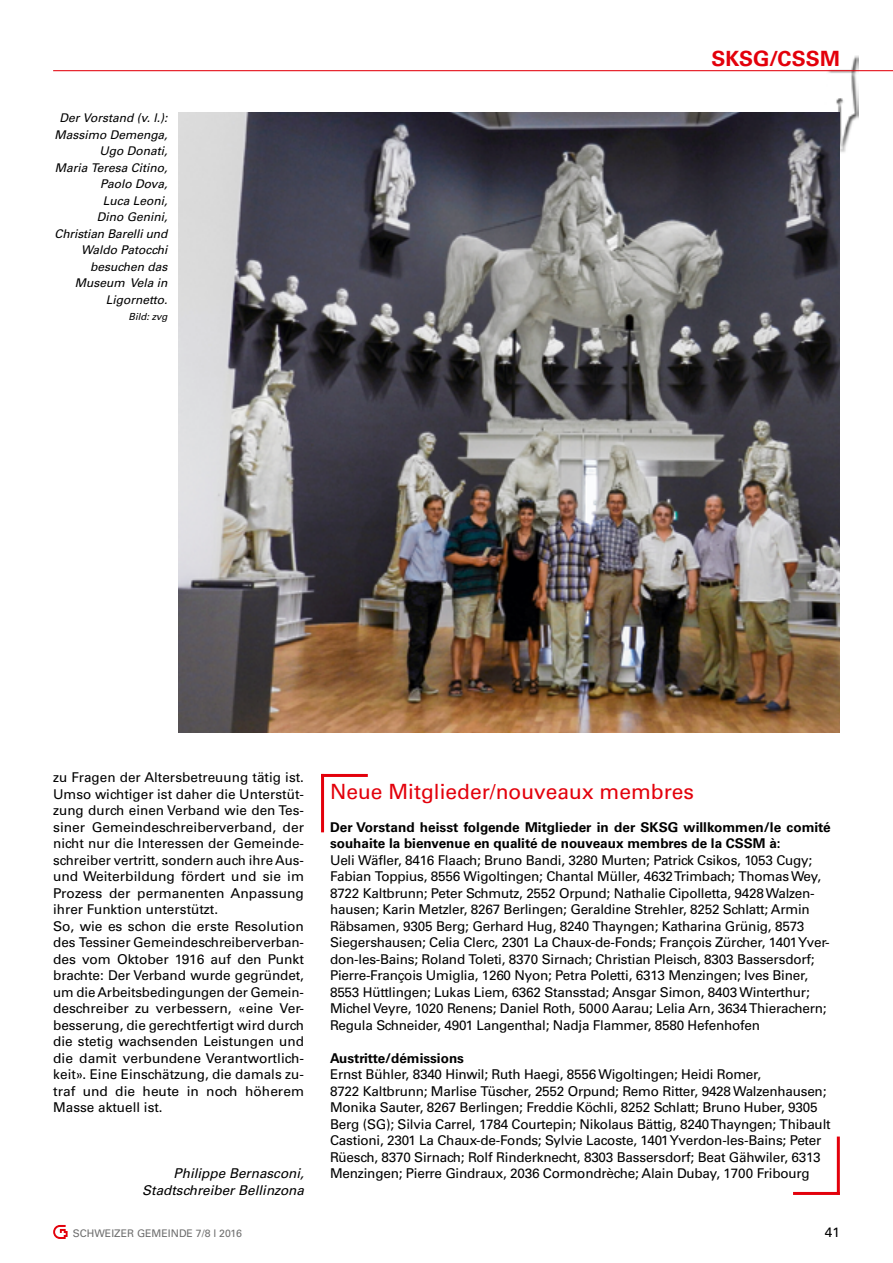
<style>
.page{position:relative;width:893px;height:1263px;background:#fff}
.page>*{position:absolute;margin:0;border:0;box-sizing:border-box;transform-origin:0 0}
.t1{font:21px "Univers LT Std";color:#e3000b}
.t2{font:700 21px "Univers LT Std";color:#e3000b}
.t3{font:13.5px/16.5px "Univers LT Std";letter-spacing:-.015em;color:#000}
.t4{font:700 13.5px/16.5px "Univers LT Std";color:#000}
.t5{font:italic 13.5px/16.5px "Univers LT Std";color:#000;text-align:right}
.t6{font:italic 12px/16.5px "Univers LT Std";color:#000;text-align:right}
.t7{font:10.5px "Univers LT Std";color:#6e6e6e}
.t8{font:italic 9.75px "Univers LT Std";color:#000}
</style>
<div class="page">
<img style="left:792px;top:55px;width:66px;height:98px">
<hr style="left:53px;top:70px;width:840px;height:1px;background:#e3000b">
<svg style="left:53px;top:1225px;width:15px;height:14px"></svg>
<hr style="left:321px;top:774px;width:47px;height:3px;background:#e3000b">
<hr style="left:321px;top:774px;width:3px;height:58px;background:#e3000b">
<hr style="left:793px;top:1192px;width:47px;height:3px;background:#e3000b">
<hr style="left:837px;top:1136px;width:3px;height:59px;background:#e3000b">
<img style="left:179px;top:112px;width:661px;height:621px">
<p class="t6" style="left:54px;top:110px;width:115px">Der Vorstand (v. l.):<br>Massimo Demenga,<br>Ugo Donati,<br>Maria Teresa Citino,<br>Paolo Dova,<br>Luca Leoni,<br>Dino Genini,<br>Christian Barelli und<br>Waldo Patocchi besuchen das<br>Museum Vela in<br>Ligornetto.</p>
<p class="t8" style="left:129px;top:311px;width:41px">Bild: zvg</p>
<h1 class="t2" style="left:711px;top:46px;width:130px">SKSG/CSSM</h1>
<p class="t3" style="left:53px;top:769px;width:252px">zu Fragen der Altersbetreuung tätig ist.<br>Umso wichtiger ist daher die Unterstüt&shy;zung durch einen Verband wie den Tes&shy;siner Gemeindeschreiberverband, der nicht nur die Interessen der Gemeinde&shy;schreiber vertritt, sondern auch ihre Aus&shy;und Weiterbildung fördert und sie im Prozess der permanenten Anpassung ihrer Funktion unterstützt.<br>So, wie es schon die erste Resolution des Tessiner Gemeindeschreiberverban&shy;des vom Oktober 1916 auf den Punkt brachte: Der Verband wurde gegründet, um die Arbeitsbedingungen der Gemein&shy;deschreiber zu verbessern, «eine Ver&shy;besserung, die gerechtfertigt wird durch die stetig wachsenden Leistungen und die damit verbundene Verantwortlich&shy;keit». Eine Einschätzung, die damals zu&shy;traf und die heute in noch höherem Masse aktuell ist.</p>
<p class="t5" style="left:142px;top:1165px;width:163px">Philippe Bernasconi,<br>Stadtschreiber Bellinzona</p>
<h1 class="t1" style="left:330px;top:779px;width:366px">Neue Mitglieder/nouveaux membres</h1>
<p class="t4" style="left:330px;top:819px;width:502px">Der Vorstand heisst folgende Mitglieder in der SKSG willkommen/le comité souhaite la bienvenue en qualité de nouveaux membres de la CSSM à:</p>
<p class="t3" style="left:330px;top:852px;width:501px">Ueli Wäfler, 8416 Flaach; Bruno Bandi, 3280 Murten; Patrick Csikos, 1053 Cugy; Fabian Toppius, 8556 Wigoltingen; Chantal Müller, 4632 Trimbach; Thomas Wey, 8722 Kaltbrunn; Peter Schmutz, 2552 Orpund; Nathalie Cipolletta, 9428 Walzen&shy;hausen; Karin Metzler, 8267 Berlingen; Geraldine Strehler, 8252 Schlatt; Armin Räbsamen, 9305 Berg; Gerhard Hug, 8240 Thayngen; Katharina Grünig, 8573<br>Siegershausen; Celia Clerc, 2301 La Chaux-de-Fonds; François Zürcher, 1401 Yver&shy;don-les-Bains; Roland Toleti, 8370 Sirnach; Christian Pleisch, 8303 Bassersdorf; Pierre-François Umiglia, 1260 Nyon; Petra Poletti, 6313 Menzingen; Ives Biner, 8553 Hüttlingen; Lukas Liem, 6362 Stansstad; Ansgar Simon, 8403 Winterthur; Michel Veyre, 1020 Renens; Daniel Roth, 5000 Aarau; Lelia Arn, 3634 Thierachern; Regula Schneider, 4901 Langenthal; Nadja Flammer, 8580 Hefenhofen</p>
<p class="t4" style="left:330px;top:1050px;width:135px">Austritte/démissions</p>
<p class="t3" style="left:330px;top:1066px;width:502px">Ernst Bühler, 8340 Hinwil; Ruth Haegi, 8556 Wigoltingen; Heidi Romer,<br>8722 Kaltbrunn; Marlise Tüscher, 2552 Orpund; Remo Ritter, 9428 Walzenhausen; Monika Sauter, 8267 Berlingen; Freddie Köchli, 8252 Schlatt; Bruno Huber, 9305<br>Berg (SG); Silvia Carrel, 1784 Courtepin; Nikolaus Bättig, 8240 Thayngen; Thibault Castioni, 2301 La Chaux-de-Fonds; Sylvie Lacoste, 1401 Yverdon-les-Bains; Peter Rüesch, 8370 Sirnach; Rolf Rinderknecht, 8303 Bassersdorf; Beat Gähwiler, 6313<br>Menzingen; Pierre Gindraux, 2036 Cormondrèche; Alain Dubay, 1700 Fribourg</p>
<p class="t7" style="left:73px;top:1227px;width:171px">SCHWEIZER GEMEINDE 7/8 l 2016</p>
<p class="t3" style="left:825px;top:1224px;width:17px">41</p>
</div>
